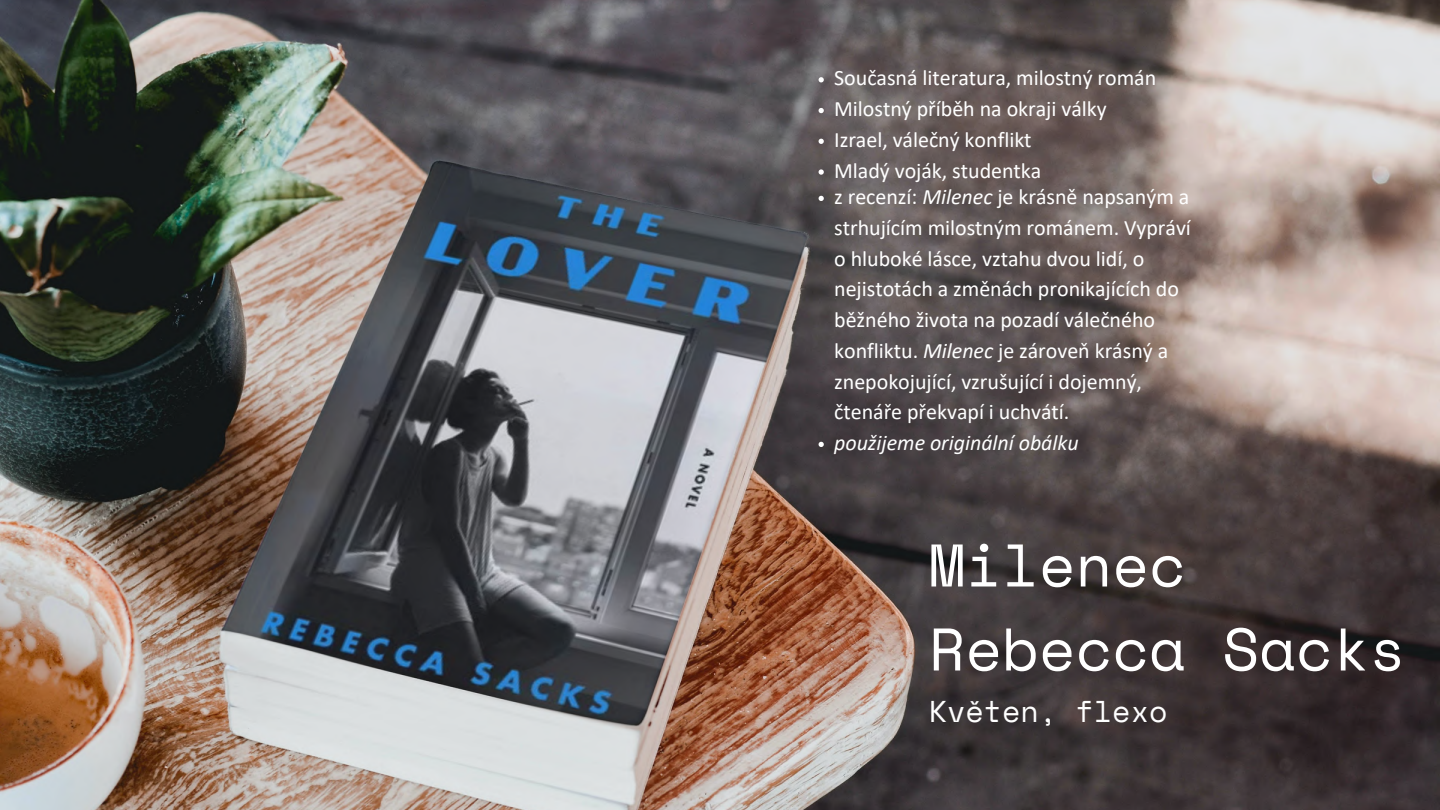
<style>
.page{position:relative;width:1440px;height:810px;background:#fff}
.page>*{position:absolute;margin:0;border:0;box-sizing:border-box;transform-origin:0 0}
.t1{font:60px "Space Mono";color:#fff}
.t2{font:30px "Space Mono";color:#fff}
.t3{font:22px/30.8px "Calibri";color:#fff}
.t4{font:italic 22px "Calibri";color:#fff}
.s1{font-style:italic}
</style>
<div class="page">
<img style="left:0;top:0;width:1440px;height:810px">
<svg style="left:819px;top:77px;width:5px;height:5px"></svg>
<svg style="left:819px;top:108px;width:5px;height:5px"></svg>
<svg style="left:819px;top:139px;width:5px;height:5px"></svg>
<svg style="left:819px;top:169px;width:5px;height:6px"></svg>
<svg style="left:819px;top:196px;width:5px;height:5px"></svg>
<svg style="left:819px;top:442px;width:5px;height:5px"></svg>
<p class="t3" style="left:834px;top:65px;width:324px">Současná literatura, milostný román</p>
<p class="t3" style="left:834px;top:95px;width:274px">Milostný příběh na okraji války</p>
<p class="t3" style="left:834px;top:126px;width:199px">Izrael, válečný konflikt</p>
<p class="t3" style="left:834px;top:157px;width:209px">Mladý voják, studentka</p>
<p class="t3" style="left:834px;top:183px;width:358px">z recenzí: <span class="s1">Milenec</span> je krásně napsaným a strhujícím milostným románem. Vypráví o hluboké lásce, vztahu dvou lidí, o nejistotách a změnách pronikajících do běžného života na pozadí válečného konfliktu. <span class="s1">Milenec</span> je zároveň krásný a znepokojující, vzrušující i dojemný, čtenáře překvapí i uchvátí.</p>
<p class="t4" style="left:834px;top:434px;width:246px">použijeme originální obálku</p>
<p class="t1" style="left:929px;top:519px;width:259px">Milenec</p>
<p class="t1" style="left:929px;top:603px;width:479px">Rebecca Sacks</p>
<p class="t2" style="left:929px;top:688px;width:240px">Květen, flexo</p>
</div>
